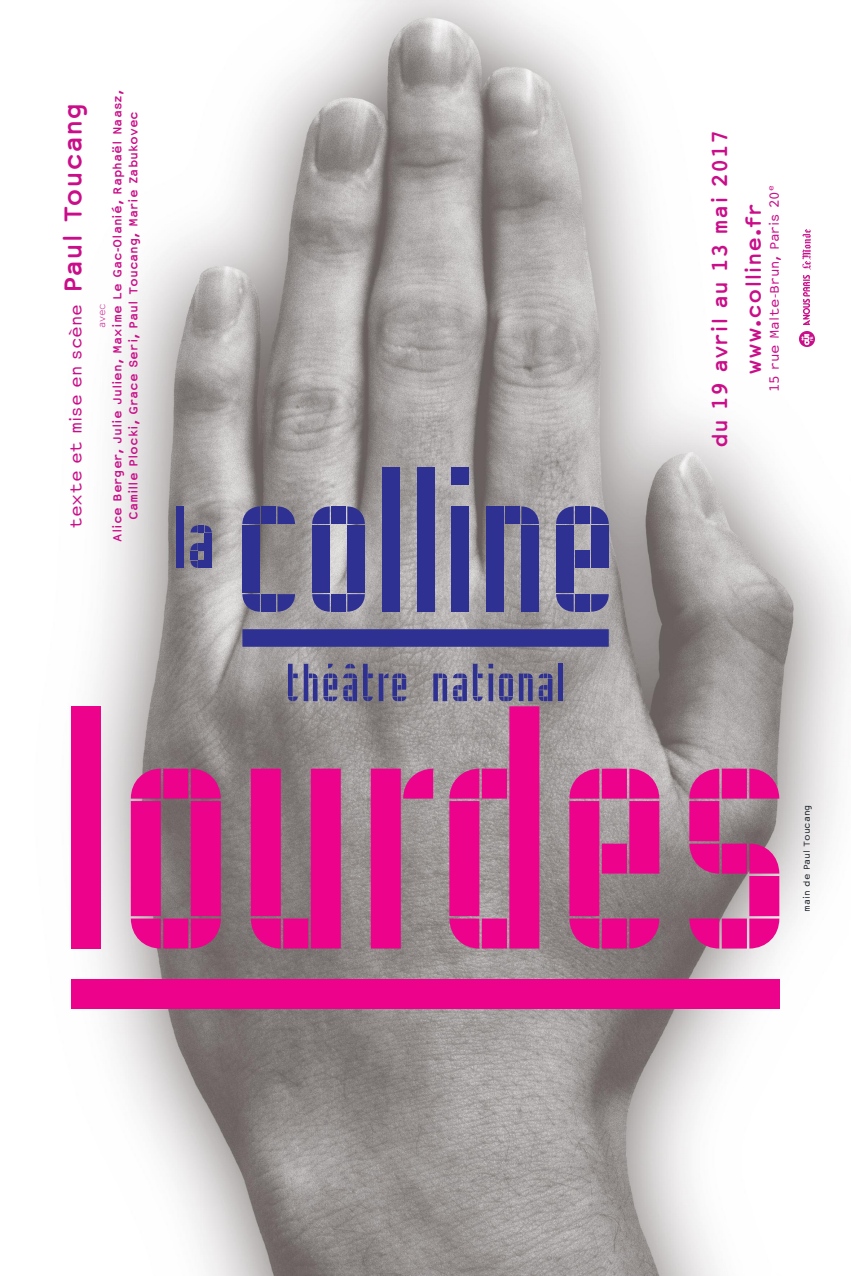
<style>
.page{position:relative;width:851px;height:1276px;background:#fff}
.page>*{position:absolute;margin:0;border:0;box-sizing:border-box;transform-origin:0 0}
.t1{font:700 19.5px/33.8px "Courier Sans";color:#ca0d89;text-align:center}
.t2{font:15px "Courier Sans";color:#ca0d89}
.t3{font:12px "Courier Sans";color:#ca0d89}
.t4{font:700 11.25px/16.1px "Courier Sans";color:#ca0d89;text-align:center}
.t5{font:300 9px "Courier Sans";color:#ca0d89}
.t6{font:8.25px "Courier Sans";color:#1b2129}
.s1{font-weight:700;font-size:23.62px}
.s2{font-family:"VAG Rounded Std"}
.s3{font-family:"VAG Rounded Std";font-weight:300}
</style>
<div class="page">
<img style="left:71px;top:0;width:779px;height:1275px">
<div style="left:261px;top:594px;width:15px;height:17px;background:#2e3092"></div>
<svg style="left:242px;top:506px;width:18px;height:18px"></svg>
<svg style="left:277px;top:594px;width:18px;height:17px"></svg>
<div style="left:261px;top:506px;width:15px;height:18px;background:#2e3092"></div>
<svg style="left:277px;top:506px;width:18px;height:18px"></svg>
<div style="left:242px;top:525px;width:18px;height:68px;background:#2e3092"></div>
<svg style="left:242px;top:594px;width:18px;height:17px"></svg>
<div style="left:347px;top:525px;width:18px;height:68px;background:#2e3092"></div>
<svg style="left:347px;top:594px;width:18px;height:17px"></svg>
<svg style="left:347px;top:506px;width:18px;height:18px"></svg>
<div style="left:331px;top:594px;width:15px;height:17px;background:#2e3092"></div>
<svg style="left:312px;top:506px;width:18px;height:18px"></svg>
<div style="left:331px;top:506px;width:15px;height:18px;background:#2e3092"></div>
<div style="left:312px;top:525px;width:18px;height:68px;background:#2e3092"></div>
<svg style="left:312px;top:594px;width:18px;height:17px"></svg>
<div style="left:382px;top:467px;width:17px;height:144px;background:#2e3092"></div>
<div style="left:417px;top:467px;width:17px;height:144px;background:#2e3092"></div>
<div style="left:451px;top:506px;width:18px;height:105px;background:#2e3092"></div>
<div style="left:451px;top:467px;width:18px;height:17px;background:#2e3092"></div>
<svg style="left:521px;top:506px;width:18px;height:18px"></svg>
<div style="left:521px;top:525px;width:18px;height:86px;background:#2e3092"></div>
<div style="left:486px;top:506px;width:17px;height:105px;background:#2e3092"></div>
<div style="left:505px;top:506px;width:15px;height:18px;background:#2e3092"></div>
<svg style="left:591px;top:506px;width:17px;height:18px"></svg>
<svg style="left:591px;top:594px;width:17px;height:17px"></svg>
<div style="left:575px;top:550px;width:14px;height:18px;background:#2e3092"></div>
<svg style="left:556px;top:594px;width:17px;height:17px"></svg>
<div style="left:591px;top:525px;width:17px;height:43px;background:#2e3092"></div>
<div style="left:575px;top:506px;width:14px;height:18px;background:#2e3092"></div>
<div style="left:556px;top:525px;width:17px;height:68px;background:#2e3092"></div>
<svg style="left:556px;top:506px;width:17px;height:18px"></svg>
<div style="left:575px;top:594px;width:14px;height:17px;background:#2e3092"></div>
<svg style="left:242px;top:629px;width:366px;height:18px;background:#303292"></svg>
<div style="left:176px;top:506px;width:7px;height:62px;background:#2e3092"></div>
<svg style="left:190px;top:561px;width:7px;height:7px"></svg>
<div style="left:190px;top:551px;width:7px;height:9px;background:#2e3092"></div>
<svg style="left:190px;top:543px;width:7px;height:7px"></svg>
<svg style="left:205px;top:525px;width:7px;height:7px"></svg>
<div style="left:198px;top:561px;width:6px;height:7px;background:#2e3092"></div>
<div style="left:198px;top:525px;width:6px;height:7px;background:#2e3092"></div>
<svg style="left:190px;top:525px;width:7px;height:7px"></svg>
<div style="left:198px;top:543px;width:6px;height:7px;background:#2e3092"></div>
<div style="left:205px;top:533px;width:7px;height:35px;background:#2e3092"></div>
<svg style="left:288px;top:664px;width:29px;height:37px"></svg>
<svg style="left:323px;top:664px;width:14px;height:37px"></svg>
<svg style="left:343px;top:664px;width:14px;height:37px"></svg>
<div style="left:558px;top:664px;width:5px;height:37px;background:#2e3092"></div>
<div style="left:71px;top:706px;width:30px;height:242px;background:#ed028c"></div>
<svg style="left:131px;top:768px;width:90px;height:180px;background:#cb2685"></svg>
<svg style="left:251px;top:768px;width:90px;height:180px;background:#cc2786"></svg>
<svg style="left:363px;top:664px;width:189px;height:284px;background:#b55c91"></svg>
<svg style="left:569px;top:768px;width:90px;height:180px;background:#ce328c"></svg>
<svg style="left:689px;top:768px;width:90px;height:180px;background:#c3418b"></svg>
<div style="left:71px;top:978px;width:708px;height:30px;background:#ed028c"></div>
<img style="left:801px;top:230px;width:9px;height:39px">
<img style="left:803px;top:276px;width:6px;height:48px">
<img style="left:799px;top:332px;width:15px;height:15px">
<h2 class="t2" style="left:71px;top:529px;width:427px;rotate:-90deg">texte et mise en scène <span class="s1">Paul Toucang</span></h2>
<p class="t4" style="left:111px;top:542px;width:454px;rotate:-90deg">Alice Berger, Julie Julien, Maxime Le Gac<span class="s2">-</span>Olanié, Raphaël Naasz,<br>Camille Plocki, Grace Seri, Paul Toucang, Marie Zabukovec</p>
<p class="t5" style="left:99px;top:328px;width:26px;rotate:-90deg">avec</p>
<h1 class="t1" style="left:705px;top:448px;width:319px;rotate:-90deg">du 19 avril au 13 mai 2017 www.colline.fr</h1>
<p class="t3" style="left:770px;top:392px;width:208px;rotate:-90deg">15 rue Malte<span class="s3">-</span>Brun, Paris 20<sup>e</sup></p>
<p class="t6" style="left:803px;top:912px;width:109px;rotate:-90deg">main de Paul Toucang</p>
</div>
